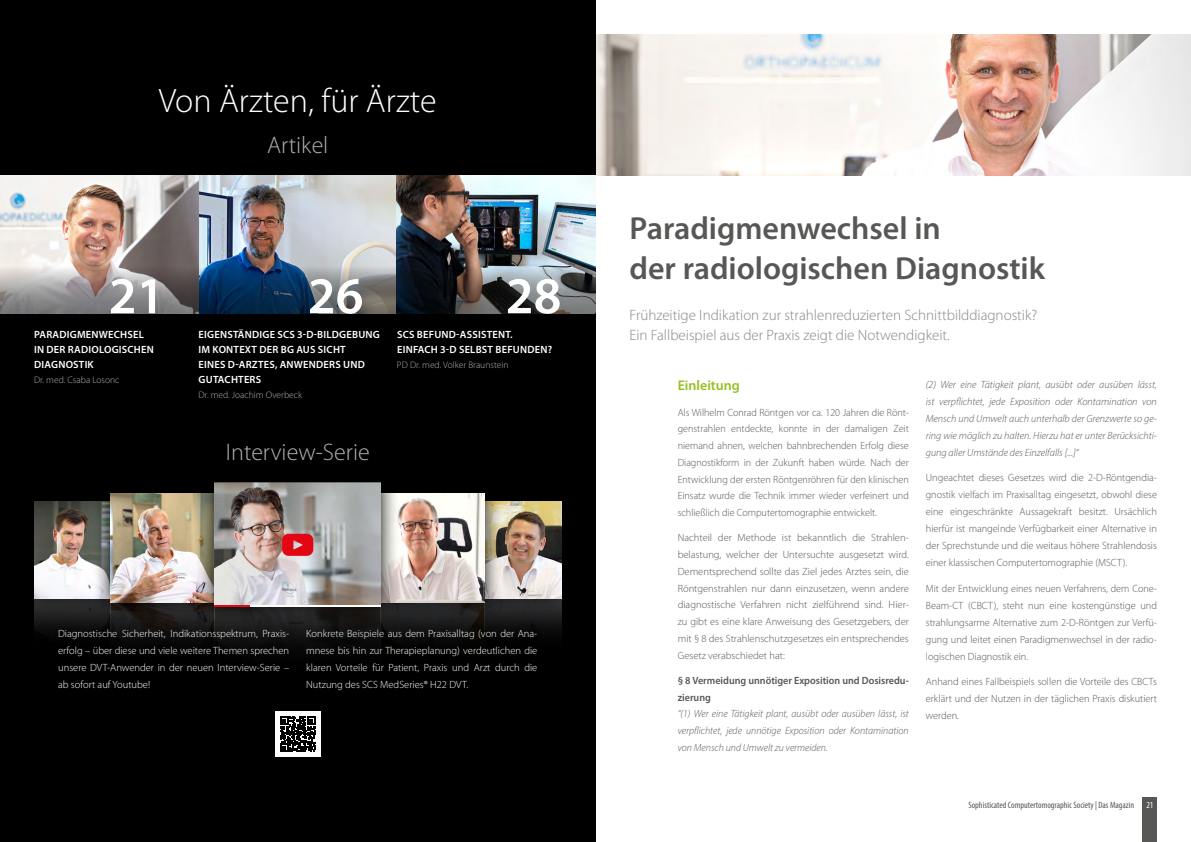
<style>
.page{position:relative;width:1191px;height:842px;background:#fff}
.page>*{position:absolute;margin:0;border:0;box-sizing:border-box;transform-origin:0 0}
.t1{font:600 52px "Myriad Pro";color:#fff}
.t2{font:300 34px "Myriad Pro";color:#fff}
.t3{font:600 32px/40px "Myriad Pro";color:#575756}
.t4{font:300 24px "Myriad Pro";color:#b3b2b2}
.t5{font:300 15px/20px "Myriad Pro";color:#878787}
.t6{font:600 14px "Myriad Pro";color:#95c11f}
.t7{font:300 10.5px/16.7px "Myriad Pro";color:#575756;text-align:justify}
.t8{font:300 10.5px/16.7px "Myriad Pro";color:#575756;text-align:justify;scale:.96 1}
.t9{font:300 10.5px/17px "Myriad Pro";color:#fff;text-align:justify}
.t10{font:italic 300 10.5px/17px "Myriad Pro";color:#575756;text-align:justify}
.t11{font:600 10.5px/15px "Myriad Pro";letter-spacing:.02em;color:#fff}
.t12{font:italic 300 10.5px/16.7px "Myriad Pro";color:#575756;text-align:justify;scale:.96 1}
.t13{font:600 10.5px/16.7px "Myriad Pro";color:#575756;scale:.96 1}
.t14{font:300 9.5px "Myriad Pro";color:#b3b2b2}
.t15{font:condensed 9.2px "Myriad Pro";color:#575756}
.t16{font:condensed 9.2px "Myriad Pro";color:#fff}
</style>
<div class="page">
<img style="left:595px;top:34px;width:596px;height:142px">
<div style="left:0;top:0;width:595px;height:842px;background:#000"></div>
<img style="left:0;top:176px;width:397px;height:90px">
<img style="left:397px;top:176px;width:198px;height:90px">
<svg style="left:0;top:266px;width:595px;height:48px;background:#5f656e"></svg>
<div style="left:275px;top:711px;width:45px;height:46px;background:#fff"></div>
<svg style="left:280px;top:716px;width:35px;height:36px"></svg>
<img style="left:34px;top:616px;width:77px;height:24px">
<img style="left:111px;top:621px;width:103px;height:20px">
<img style="left:485px;top:616px;width:76px;height:17px">
<img style="left:381px;top:620px;width:104px;height:20px">
<img style="left:214px;top:624px;width:167px;height:25px">
<svg style="left:34px;top:501px;width:59px;height:115px"></svg>
<img style="left:34px;top:502px;width:59px;height:96px">
<svg style="left:93px;top:493px;width:103px;height:128px;background:#4c4d4c"></svg>
<img style="left:111px;top:493px;width:85px;height:110px">
<svg style="left:503px;top:501px;width:59px;height:115px"></svg>
<img style="left:503px;top:502px;width:58px;height:96px">
<svg style="left:399px;top:501px;width:104px;height:119px;background:#69655d"></svg>
<img style="left:399px;top:493px;width:86px;height:109px">
<img style="left:196px;top:482px;width:203px;height:142px">
<svg style="left:282px;top:534px;width:31px;height:22px"></svg>
<hr style="left:250px;top:605px;width:131px;height:1px;background:#fff">
<hr style="left:214px;top:605px;width:36px;height:1px;background:#e30613">
<div style="left:1142px;top:797px;width:15px;height:45px;background:#575756"></div>
<h2 class="t2" style="left:159px;top:82px;width:279px">Von Ärzten, für Ärzte</h2>
<h3 class="t4" style="left:267px;top:132px;width:63px">Artikel</h3>
<h1 class="t1" style="left:109px;top:263px;width:57px">21</h1>
<p class="t11" style="left:34px;top:327px;width:121px">PARADIGMENWECHSEL<br>IN DER RADIOLOGISCHEN<br>DIAGNOSTIK</p>
<p class="t14" style="left:34px;top:375px;width:87px">Dr. med. Csaba Losonc</p>
<h1 class="t1" style="left:308px;top:263px;width:57px">26</h1>
<h1 class="t1" style="left:506px;top:263px;width:57px">28</h1>
<p class="t11" style="left:199px;top:327px;width:183px">EIGENSTÄNDIGE SCS 3-D-BILDGEBUNG<br>IM KONTEXT DER BG AUS SICHT<br>EINES D-ARZTES, ANWENDERS UND<br>GUTACHTERS</p>
<p class="t14" style="left:198px;top:390px;width:105px">Dr. med. Joachim Overbeck</p>
<h3 class="t4" style="left:226px;top:439px;width:145px">Interview-Serie</h3>
<p class="t11" style="left:397px;top:327px;width:157px">SCS BEFUND-ASSISTENT.<br>EINFACH 3-D SELBST BEFUNDEN?</p>
<p class="t14" style="left:397px;top:360px;width:113px">PD Dr. med. Volker Braunstein</p>
<p class="t9" style="left:58px;top:625px;width:233px">Diagnostische Sicherheit, Indikationsspektrum, Praxis&shy;erfolg – über diese und viele weitere Themen sprechen unsere DVT-Anwender in der neuen Interview-Serie – ab sofort auf Youtube!</p>
<p class="t9" style="left:306px;top:625px;width:233px">Konkrete Beispiele aus dem Praxisalltag (von der Ana&shy;mnese bis hin zur Therapieplanung) verdeutlichen die klaren Vorteile für Patient, Praxis und Arzt durch die Nutzung des SCS MedSeries® H22 DVT.</p>
<h3 class="t3" style="left:629px;top:208px;width:417px">Paradigmenwechsel in<br>der radiologischen Diagnostik</h3>
<h3 class="t5" style="left:629px;top:305px;width:409px">Frühzeitige Indikation zur strahlenreduzierten Schnittbilddiagnostik?<br>Ein Fallbeispiel aus der Praxis zeigt die Notwendigkeit.</h3>
<h3 class="t6" style="left:677px;top:377px;width:64px">Einleitung</h3>
<p class="t8" style="left:677px;top:404px;width:242px">Als Wilhelm Conrad Röntgen vor ca. 120 Jahren die Rönt&shy;genstrahlen entdeckte, konnte in der damaligen Zeit niemand ahnen, welchen bahnbrechenden Erfolg diese Diagnostikform in der Zukunft haben würde. Nach der Entwicklung der ersten Röntgenröhren für den klinischen Einsatz wurde die Technik immer wieder verfeinert und schließlich die Computertomographie entwickelt.</p>
<p class="t7" style="left:677px;top:530px;width:233px">Nachteil der Methode ist bekanntlich die Strahlen&shy;belastung, welcher der Untersuchte ausgesetzt wird.<br>Dementsprechend sollte das Ziel jedes Arztes sein, die Röntgenstrahlen nur dann einzusetzen, wenn andere diagnostische Verfahren nicht zielführend sind. Hier&shy;zu gibt es eine klare Anweisung des Gesetzgebers, der mit § 8 des Strahlenschutzgesetzes ein entsprechendes Gesetz verabschiedet hat:</p>
<p class="t13" style="left:677px;top:672px;width:242px">§ 8 Vermeidung unnötiger Exposition und Dosisredu&shy;zierung</p>
<p class="t12" style="left:677px;top:705px;width:242px">“(1) Wer eine Tätigkeit plant, ausübt oder ausüben lässt, ist verpflichtet, jede unnötige Exposition oder Kontamination von Mensch und Umwelt zu vermeiden.</p>
<p class="t10" style="left:926px;top:376px;width:233px">(2) Wer eine Tätigkeit plant, ausübt oder ausüben lässt, ist verpflichtet, jede Exposition oder Kontamination von Mensch und Umwelt auch unterhalb der Grenzwerte so ge&shy;ring wie möglich zu halten. Hierzu hat er unter Berücksichti&shy;gung aller Umstände des Einzelfalls [...]“</p>
<p class="t7" style="left:926px;top:469px;width:233px;line-height:17px">Ungeachtet dieses Gesetzes wird die 2-D-Röntgendia&shy;gnostik vielfach im Praxisalltag eingesetzt, obwohl diese eine eingeschränkte Aussagekraft besitzt. Ursächlich hierfür ist mangelnde Verfügbarkeit einer Alternative in der Sprechstunde und die weitaus höhere Strahlendosis einer klassischen Computertomographie (MSCT).</p>
<p class="t8" style="left:926px;top:580px;width:242px;line-height:17px">Mit der Entwicklung eines neuen Verfahrens, dem Cone-Beam-CT (CBCT), steht nun eine kostengünstige und strahlungsarme Alternative zum 2-D-Röntgen zur Verfü&shy;gung und leitet einen Paradigmenwechsel in der radio&shy;logischen Diagnostik ein.</p>
<p class="t7" style="left:926px;top:673px;width:233px;line-height:17px">Anhand eines Fallbeispiels sollen die Vorteile des CBCTs erklärt und der Nutzen in der täglichen Praxis diskutiert werden.</p>
<p class="t15" style="left:968px;top:799px;width:167px">Sophisticated Computertomographic Society | Das Magazin</p>
<p class="t16" style="left:1146px;top:799px;width:9px">21</p>
</div>
